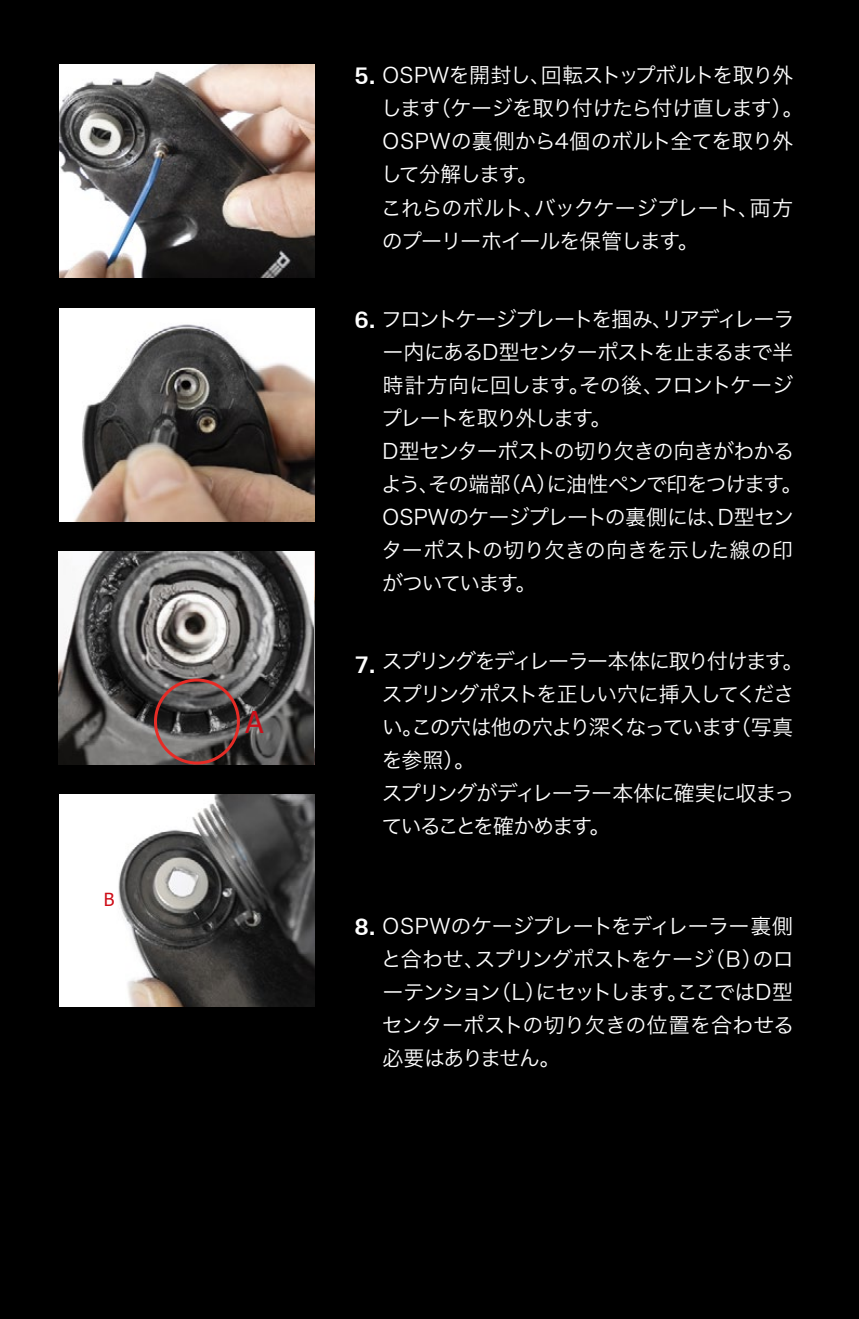
<style>
.page{position:relative;width:859px;height:1319px;background:#fff}
.page>*{position:absolute;margin:0;border:0;box-sizing:border-box;transform-origin:0 0}
.t1{font:30px "Tahoma";color:#cd0e18}
.t2{font:700 24px "Px Grotesk";color:#fff}
.t3{font:21px/33px "Hira Kaku Pro W3";letter-spacing:-.05em;color:#fff}
.t4{font:21px/33px "Hira Kaku Pro W3";letter-spacing:-.03em;color:#fff}
.t5{font:21px "Hira Kaku Pro W3";letter-spacing:-.08em;color:#fff}
.t6{font:21px "Hira Kaku Pro W3";letter-spacing:-.015em;color:#fff}
.t7{font:21px "Hira Kaku Pro W3";letter-spacing:-.09em;color:#fff}
.t8{font:21px "Hira Kaku Pro W3";letter-spacing:.01em;color:#fff}
.t9{font:21px "Hira Kaku Pro W3";letter-spacing:-.075em;color:#fff}
.t10{font:21px "Hira Kaku Pro W3";letter-spacing:-.085em;color:#fff}
.t11{font:18px "Tahoma";color:#ce0e18}
</style>
<div class="page">
<div style="left:0;top:0;width:859px;height:1318px;background:#000"></div>
<img style="left:60px;top:309px;width:255px;height:212px">
<img style="left:60px;top:64px;width:255px;height:213px">
<img style="left:60px;top:794px;width:255px;height:212px">
<img style="left:59px;top:551px;width:255px;height:213px">
<div style="left:154px;top:678px;width:86px;height:86px;border:3px solid #e62c26;border-radius:50%"></div>
<p class="t11" style="left:104px;top:886px;width:12px">B</p>
<h1 class="t1" style="left:245px;top:701px;width:19px">A</h1>
<p class="t2" style="left:355px;top:61px;width:23px">5.</p>
<p class="t3" style="left:541px;top:58px;width:254px">回転ストップボルトを取り外</p>
<p class="t4" style="left:430px;top:58px;width:375px;text-indent:-47px">OSPWを開封し、<br>（ケージを取り付けたら付け直します。(</p>
<p class="t3" style="left:381px;top:91px;width:61px">します</p>
<p class="t6" style="left:383px;top:123px;width:412px">OSPWの裏側から4個のボルト全てを取り外</p>
<p class="t3" style="left:381px;top:157px;width:159px">して分解します。</p>
<p class="t3" style="left:750px;top:189px;width:45px">両方</p>
<p class="t3" style="left:381px;top:189px;width:319px">これらのボルト、<br>のプーリーホイールを保管します。</p>
<p class="t3" style="left:535px;top:189px;width:226px">バックケージプレート、</p>
<p class="t2" style="left:355px;top:305px;width:23px">6.</p>
<p class="t5" style="left:381px;top:300px;width:415px">フロントケージプレートを掴みリアディレーラ</p>
<p class="t3" style="left:652px;top:300px;width:22px">、</p>
<p class="t3" style="left:383px;top:333px;width:412px">ー内にあるD型センターポストを止まるまで半</p>
<p class="t3" style="left:653px;top:366px;width:142px">フロントケージ</p>
<p class="t8" style="left:383px;top:366px;width:283px">時計方向に回しますその後、</p>
<p class="t3" style="left:569px;top:366px;width:22px">。</p>
<p class="t10" style="left:381px;top:399px;width:232px">プレートを取り外します。</p>
<p class="t3" style="left:383px;top:432px;width:413px">D型センターポストの切り欠きの向きがわかる</p>
<p class="t3" style="left:546px;top:465px;width:257px">に油性ペンで印をつけます。</p>
<p class="t3" style="left:500px;top:465px;width:59px">（A）</p>
<p class="t3" style="left:381px;top:465px;width:131px">ようその端部</p>
<p class="t3" style="left:419px;top:465px;width:22px">、</p>
<p class="t3" style="left:382px;top:498px;width:413px">OSPWのケージプレートの裏側には、<br>ターポストの切り欠きの向きを示した線の印がついています。</p>
<p class="t3" style="left:718px;top:498px;width:78px">D型セン</p>
<p class="t2" style="left:355px;top:650px;width:23px">7.</p>
<p class="t7" style="left:382px;top:642px;width:405px">スプリングをディレーラー本体に取り付けます</p>
<p class="t3" style="left:382px;top:676px;width:414px">スプリングポストを正しい穴に挿入してくださ</p>
<p class="t3" style="left:730px;top:708px;width:65px">（写真</p>
<p class="t3" style="left:782px;top:643px;width:22px">。</p>
<p class="t5" style="left:382px;top:708px;width:361px">いこの穴は他の穴より深くなっています</p>
<p class="t3" style="left:382px;top:708px;width:415px;text-indent:21px">。<br>を参照。(<br>スプリングがディレーラー本体に確実に収まっていることを確かめます。</p>
<p class="t2" style="left:355px;top:912px;width:23px">8.</p>
<p class="t4" style="left:383px;top:907px;width:413px;text-align:right">OSPWのケージプレートをディレーラー裏側のロ</p>
<p class="t3" style="left:475px;top:940px;width:241px">スプリングポストをケージ</p>
<p class="t3" style="left:704px;top:940px;width:60px">（B）</p>
<p class="t3" style="left:381px;top:940px;width:106px">と合わせ、</p>
<p class="t3" style="left:490px;top:973px;width:57px">（L）</p>
<p class="t9" style="left:535px;top:973px;width:259px">にセットしますここではD型</p>
<p class="t3" style="left:382px;top:973px;width:414px">ーテンション<br>センターポストの切り欠きの位置を合わせる必要はありません。</p>
<p class="t3" style="left:667px;top:973px;width:22px">。</p>
</div>
